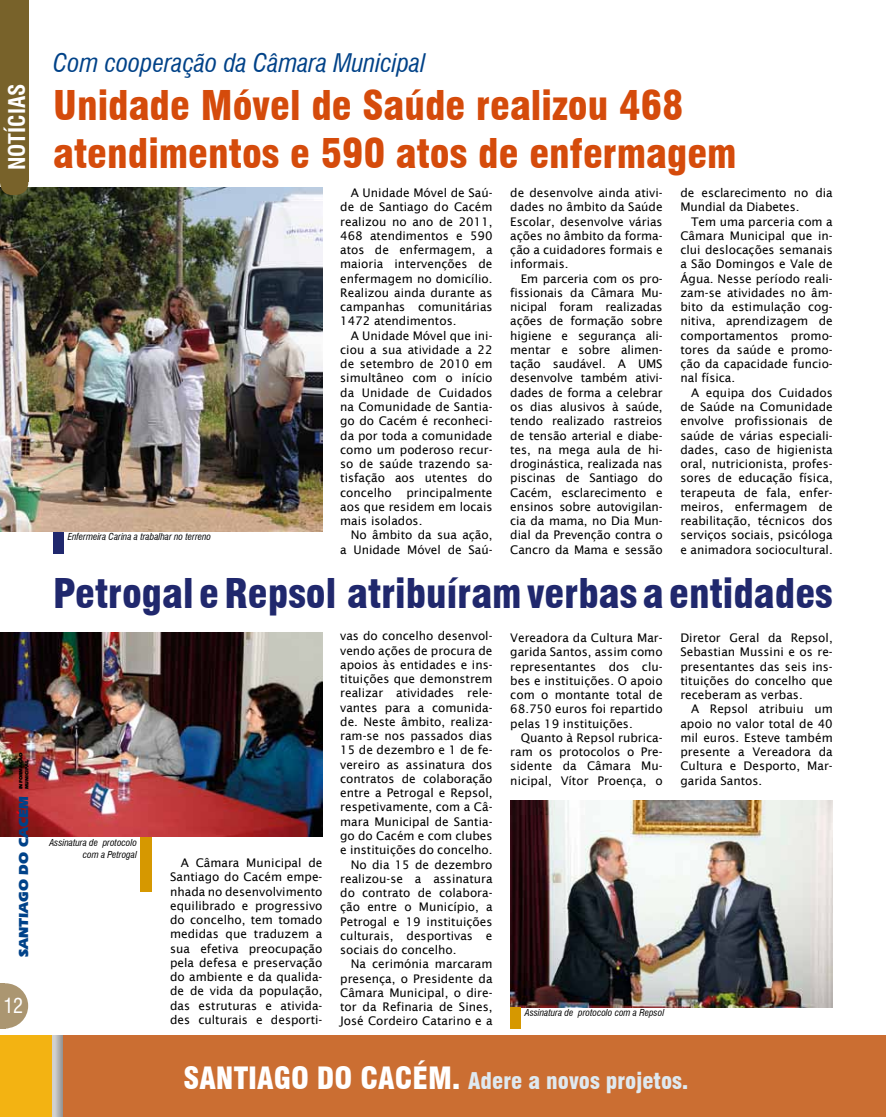
<style>
.page{position:relative;width:886px;height:1117px;background:#fff}
.page>*{position:absolute;margin:0;border:0;box-sizing:border-box;transform-origin:0 0}
.t1{font:900 condensed 40px/48px "Swiss 721 BT";color:#d54b0b}
.t2{font:900 condensed 40px "Swiss 721 BT";color:#20286d}
.t3{font:italic condensed 25px "Swiss 721 BT";color:#004288}
.t4{font:900 condensed 22.5px "Swiss 721 BT";color:#dfe9f0}
.t5{font:700 condensed 22.5px "Swiss 721 BT";color:#fff}
.t6{font:condensed 20px "Swiss 721 BT";color:#fff}
.t7{font:900 13.75px "Eras IT Cby BT";color:#004289}
.t8{font:11.88px/14.2px "Lucida Sans";color:#000;text-align:justify}
.t9{font:italic condensed 9.38px/11.2px "Swiss 721 BT";color:#000;text-align:right}
.t10{font:900 5px/6px "Eras IT Cby BT";color:#000}
.s1{font-size:30px;color:#fff}
</style>
<div class="page">
<div style="left:0;top:1035px;width:64px;height:81px;background:#f3b312"></div>
<svg style="left:52px;top:1035px;width:12px;height:81px"></svg>
<div style="left:64px;top:1035px;width:822px;height:81px;background:#cb6e32"></div>
<img style="left:510px;top:800px;width:323px;height:207px">
<img style="left:0;top:188px;width:322px;height:343px">
<div style="left:53px;top:531px;width:11px;height:22px;background:#20286d"></div>
<div style="left:510px;top:1006px;width:11px;height:22px;background:#d69800"></div>
<div style="left:140px;top:836px;width:12px;height:55px;background:#d69800"></div>
<img style="left:0;top:632px;width:322px;height:204px">
<svg style="left:5px;top:983px;width:23px;height:45px"></svg>
<div style="left:0;top:983px;width:5px;height:45px;background:#ab9671"></div>
<div style="left:0;top:0;width:29px;height:182px;background:#78622a"></div>
<svg style="left:0;top:182px;width:28px;height:13px"></svg>
<h3 class="t5" style="left:4px;top:170px;width:88px;rotate:-90deg">NOTÍCIAS</h3>
<p class="t10" style="left:18px;top:789px;width:39px;rotate:-90deg">INFORMAÇÃO<br>MUNICIPAL</p>
<p class="t7" style="left:15px;top:957px;width:163px;rotate:-90deg">SANTIAGO DO CACEM</p>
<h3 class="t6" style="left:3px;top:993px;width:21px">12</h3>
<h2 class="t3" style="left:53px;top:48px;width:374px">Com cooperação da Câmara Municipal</h2>
<h1 class="t1" style="left:53px;top:82px;width:685px">Unidade Móvel de Saúde realizou 468 atendimentos e 590 atos de enfermagem</h1>
<p class="t8" style="left:340px;top:186px;width:154px;text-indent:11px">A Unidade Móvel de Saú&shy;de de Santiago do Cacém realizou no ano de 2011, 468 atendimentos e 590 atos de enfermagem, a maioria intervenções de enfermagem no domicílio.<br>Realizou ainda durante as campanhas comunitárias 1472 atendimentos.</p>
<p class="t8" style="left:340px;top:328px;width:154px;text-indent:11px">A Unidade Móvel que ini&shy;ciou a sua atividade a 22 de setembro de 2010 em simultâneo com o início da Unidade de Cuidados na Comunidade de Santia&shy;go do Cacém é reconheci&shy;da por toda a comunidade como um poderoso recur&shy;so de saúde trazendo sa&shy;tisfação aos utentes do concelho principalmente aos que residem em locais mais isolados.</p>
<p class="t8" style="left:340px;top:528px;width:154px;text-align:right">No âmbito da sua ação,<br>a Unidade Móvel de Saú-</p>
<p class="t8" style="left:510px;top:186px;width:154px">de desenvolve ainda ativi&shy;dades no âmbito da Saúde Escolar, desenvolve várias ações no âmbito da forma&shy;ção a cuidadores formais e informais.</p>
<p class="t8" style="left:510px;top:271px;width:154px;text-indent:11px">Em parceria com os pro&shy;fissionais da Câmara Mu&shy;nicipal foram realizadas ações de formação sobre higiene e segurança ali&shy;mentar e sobre alimen&shy;tação saudável. A UMS desenvolve também ativi&shy;dades de forma a celebrar os dias alusivos à saúde, tendo realizado rastreios de tensão arterial e diabe&shy;tes, na mega aula de hi&shy;droginástica, realizada nas piscinas de Santiago do Cacém, esclarecimento e ensinos sobre autovigilan&shy;cia da mama, no Dia Mun&shy;dial da Prevenção contra o Cancro da Mama e sessão</p>
<p class="t8" style="left:680px;top:186px;width:154px">de esclarecimento no dia<br>Mundial da Diabetes.</p>
<p class="t8" style="left:680px;top:214px;width:154px;text-indent:11px">Tem uma parceria com a Câmara Municipal que in&shy;clui deslocações semanais a São Domingos e Vale de Água. Nesse período reali&shy;zam-se atividades no âm&shy;bito da estimulação cog&shy;nitiva, aprendizagem de comportamentos promo&shy;tores da saúde e promo&shy;ção da capacidade funcio&shy;nal física.</p>
<p class="t8" style="left:680px;top:385px;width:154px;text-indent:11px">A equipa dos Cuidados de Saúde na Comunidade envolve profissionais de saúde de várias especiali&shy;dades, caso de higienista oral, nutricionista, profes&shy;sores de educação física, terapeuta de fala, enfer&shy;meiros, enfermagem de reabilitação, técnicos dos serviços sociais, psicóloga e animadora sociocultural.</p>
<p class="t9" style="left:68px;top:531px;width:145px">Enfermeira Carina a trabalhar no terreno</p>
<h1 class="t2" style="left:53px;top:569px;width:781px">Petrogal e Repsol atribuíram verbas a entidades</h1>
<p class="t9" style="left:49px;top:837px;width:89px">Assinatura de protocolo com a Petrogal</p>
<p class="t8" style="left:170px;top:855px;width:154px;text-indent:11px">A Câmara Municipal de Santiago do Cacém empe&shy;nhada no desenvolvimento equilibrado e progressivo do concelho, tem tomado medidas que traduzem a sua efetiva preocupação pela defesa e preservação do ambiente e da qualida&shy;de de vida da população, das estruturas e ativida&shy;des culturais e desporti-</p>
<p class="t8" style="left:340px;top:628px;width:154px">vas do concelho desenvol-</p>
<p class="t8" style="left:340px;top:643px;width:154px">vendo ações de procura de</p>
<p class="t8" style="left:340px;top:657px;width:154px">apoios às entidades e ins-</p>
<p class="t8" style="left:340px;top:671px;width:154px">tituições que demonstrem</p>
<p class="t8" style="left:340px;top:685px;width:154px">realizar atividades rele-</p>
<p class="t8" style="left:340px;top:700px;width:154px">vantes para a comunida-</p>
<p class="t8" style="left:340px;top:714px;width:154px">de. Neste âmbito, realiza-</p>
<p class="t8" style="left:340px;top:728px;width:154px">ram-se nos passados dias</p>
<p class="t8" style="left:340px;top:742px;width:154px">15 de dezembro e 1 de fe-</p>
<p class="t8" style="left:340px;top:757px;width:154px">vereiro as assinatura dos</p>
<p class="t8" style="left:340px;top:771px;width:154px">contratos de colaboração</p>
<p class="t8" style="left:340px;top:785px;width:154px">entre a Petrogal e Repsol,</p>
<p class="t8" style="left:340px;top:799px;width:154px">respetivamente, com a Câ-</p>
<p class="t8" style="left:340px;top:814px;width:154px">mara Municipal de Santia-</p>
<p class="t8" style="left:340px;top:828px;width:154px">go do Cacém e com clubes</p>
<p class="t8" style="left:340px;top:842px;width:154px">e instituições do concelho.</p>
<p class="t8" style="left:351px;top:856px;width:143px">No dia 15 de dezembro</p>
<p class="t8" style="left:340px;top:871px;width:154px">realizou-se a assinatura</p>
<p class="t8" style="left:340px;top:885px;width:154px">do contrato de colabora-</p>
<p class="t8" style="left:340px;top:899px;width:154px">ção entre o Município, a</p>
<p class="t8" style="left:340px;top:913px;width:154px">Petrogal e 19 instituições</p>
<p class="t8" style="left:340px;top:928px;width:154px">culturais, desportivas e</p>
<p class="t8" style="left:340px;top:942px;width:118px">sociais do concelho.</p>
<p class="t8" style="left:351px;top:956px;width:143px">Na cerimónia marcaram</p>
<p class="t8" style="left:340px;top:970px;width:154px">presença, o Presidente da</p>
<p class="t8" style="left:340px;top:985px;width:154px">Câmara Municipal, o dire-</p>
<p class="t8" style="left:340px;top:999px;width:154px">tor da Refinaria de Sines,</p>
<p class="t8" style="left:340px;top:1013px;width:154px">José Cordeiro Catarino e a</p>
<p class="t8" style="left:510px;top:630px;width:154px">Vereadora da Cultura Mar&shy;garida Santos, assim como representantes dos clu&shy;bes e instituições. O apoio com o montante total de 68.750 euros foi repartido pelas 19 instituições.</p>
<p class="t8" style="left:510px;top:730px;width:154px;text-indent:11px">Quanto à Repsol rubrica&shy;ram os protocolos o Pre&shy;sidente da Câmara Mu&shy;nicipal, Vítor Proença, o</p>
<p class="t8" style="left:680px;top:630px;width:154px">Diretor Geral da Repsol, Sebastian Mussini e os re&shy;presentantes das seis ins&shy;tituições do concelho que receberam as verbas.</p>
<p class="t8" style="left:680px;top:702px;width:154px;text-indent:11px">A Repsol atribuiu um apoio no valor total de 40 mil euros. Esteve também presente a Vereadora da Cultura e Desporto, Mar&shy;garida Santos.</p>
<p class="t9" style="left:525px;top:1006px;width:141px">Assinatura de protocolo com a Repsol</p>
<h3 class="t4" style="left:184px;top:1067px;width:506px"><span class="s1">SANTIAGO DO CACÉM.</span> Adere a novos projetos.</h3>
</div>
